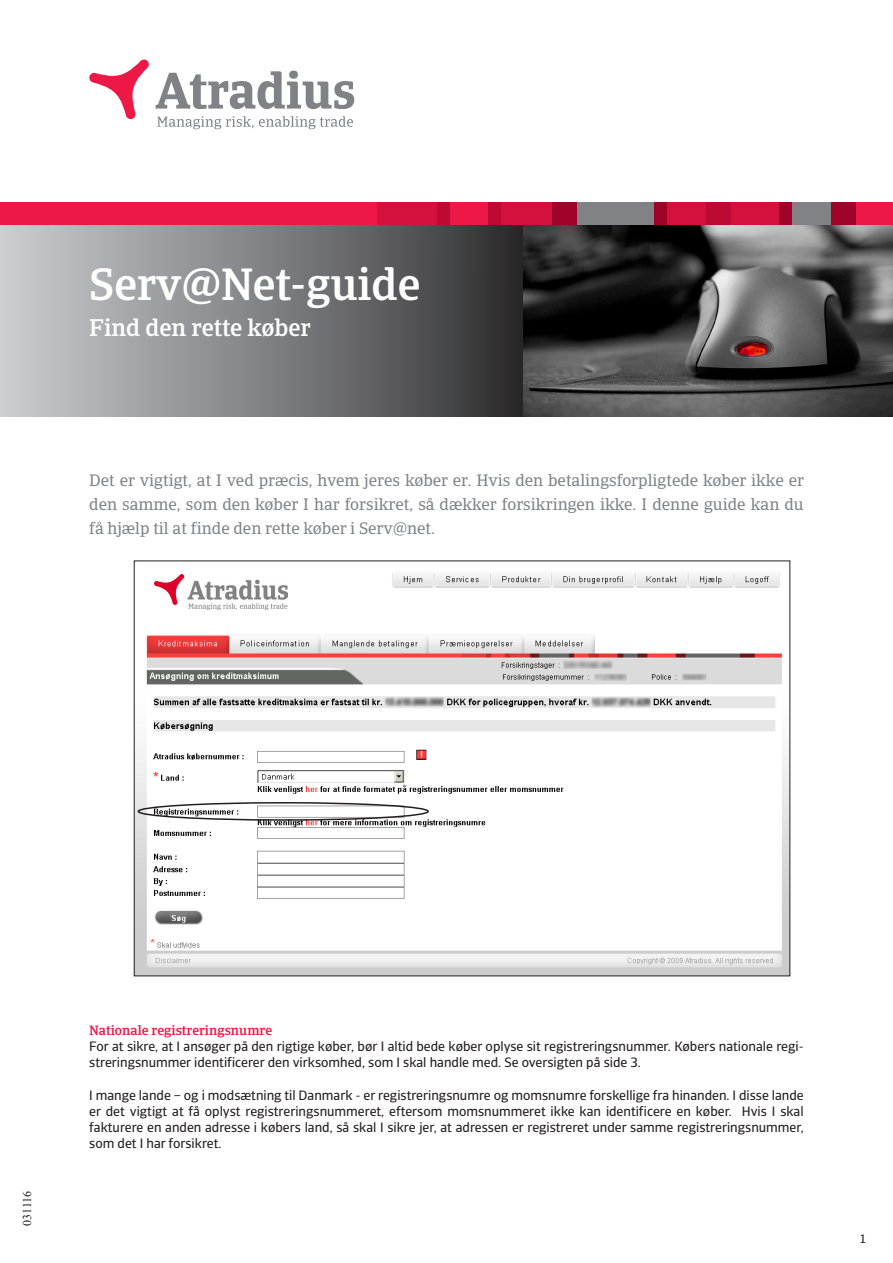
<style>
.page{position:relative;width:893px;height:1263px;background:#fff}
.page>*{position:absolute;margin:0;border:0;box-sizing:border-box;transform-origin:0 0}
.t1{font:500 45px "Catalana";color:#fff}
.t2{font:500 24px "Catalana";color:#fff}
.Introduktion{font:16.5px/24px "Catalana";color:#808285;text-align:justify}
.Brødtekst{font:13.5px/16.2px "Catalana Sans";color:#231f20}
.Brødtekst-2{font:500 13.5px "Catalana";color:#ed1845}
.t3{font:12.15px "Catalana Sans";color:#231f20}
.t4{font:12px "Times New Roman";color:#231f20}
</style>
<div class="page">
<svg style="left:0;top:224px;width:523px;height:193px;background:#7f7f82"></svg>
<img style="left:523px;top:224px;width:370px;height:193px">
<img style="left:136px;top:572px;width:652px;height:402px">
<div style="left:138px;top:802px;width:291px;height:19px;border:2px solid #231f20;border-radius:50%"></div>
<svg style="left:156px;top:71px;width:198px;height:38px"></svg>
<svg style="left:157px;top:116px;width:196px;height:13px"></svg>
<svg style="left:89px;top:60px;width:60px;height:59px"></svg>
<div style="left:0;top:202px;width:893px;height:22px;background:#ed1845"></div>
<div style="left:437px;top:202px;width:13px;height:22px;background:#bc0a35"></div>
<div style="left:378px;top:202px;width:59px;height:22px;background:#d2113d"></div>
<div style="left:501px;top:202px;width:51px;height:22px;background:#d2113d"></div>
<div style="left:731px;top:202px;width:49px;height:22px;background:#d2113d"></div>
<div style="left:552px;top:202px;width:26px;height:22px;background:#9f0329"></div>
<div style="left:705px;top:202px;width:26px;height:22px;background:#bc0a35"></div>
<div style="left:831px;top:202px;width:25px;height:22px;background:#9f0329"></div>
<div style="left:488px;top:202px;width:13px;height:22px;background:#bc0a35"></div>
<div style="left:578px;top:202px;width:76px;height:22px;background:#808285"></div>
<div style="left:654px;top:202px;width:13px;height:22px;background:#9f0329"></div>
<div style="left:667px;top:202px;width:38px;height:22px;background:#d2113d"></div>
<div style="left:792px;top:202px;width:39px;height:22px;background:#808285"></div>
<div style="left:780px;top:202px;width:12px;height:22px;background:#9f0329"></div>
<img style="left:154px;top:574px;width:133px;height:35px">
<p class="t1" style="left:89px;top:257px;width:333px">Serv@Net-guide</p>
<p class="t2" style="left:89px;top:313px;width:223px">Find den rette køber</p>
<p class="Introduktion" style="left:89px;top:468px;width:716px">Det er vigtigt, at I ved præcis, hvem jeres køber er. Hvis den betalingsforpligtede køber ikke er den samme, som den køber I har forsikret, så dækker forsikringen ikke. I denne guide kan du få hjælp til at finde den rette køber i Serv@net.</p>
<p class="t4" style="left:19px;top:1226px;width:37px;rotate:-90deg">031116</p>
<p class="Brødtekst-2" style="left:89px;top:1022px;width:184px">Nationale registreringsnumre</p>
<p class="Brødtekst" style="left:89px;top:1038px;width:716px">For at sikre, at I ansøger på den rigtige køber, bør I altid bede køber oplyse sit registreringsnummer. Købers nationale regi&shy;streringsnummer identificerer den virksomhed, som I skal handle med. Se oversigten på side 3.</p>
<p class="Brødtekst" style="left:89px;top:1087px;width:716px;text-align:justify">I mange lande – og i modsætning til Danmark - er registreringsnumre og momsnumre forskellige fra hinanden. I disse lande er det vigtigt at få oplyst registreringsnummeret, eftersom momsnummeret ikke kan identificere en køber. Hvis I skal fakturere en anden adresse i købers land, så skal I sikre jer, at adressen er registreret under samme registreringsnummer, som det I har forsikret.</p>
<p class="t3" style="left:860px;top:1231px;width:7px">1</p>
</div>
